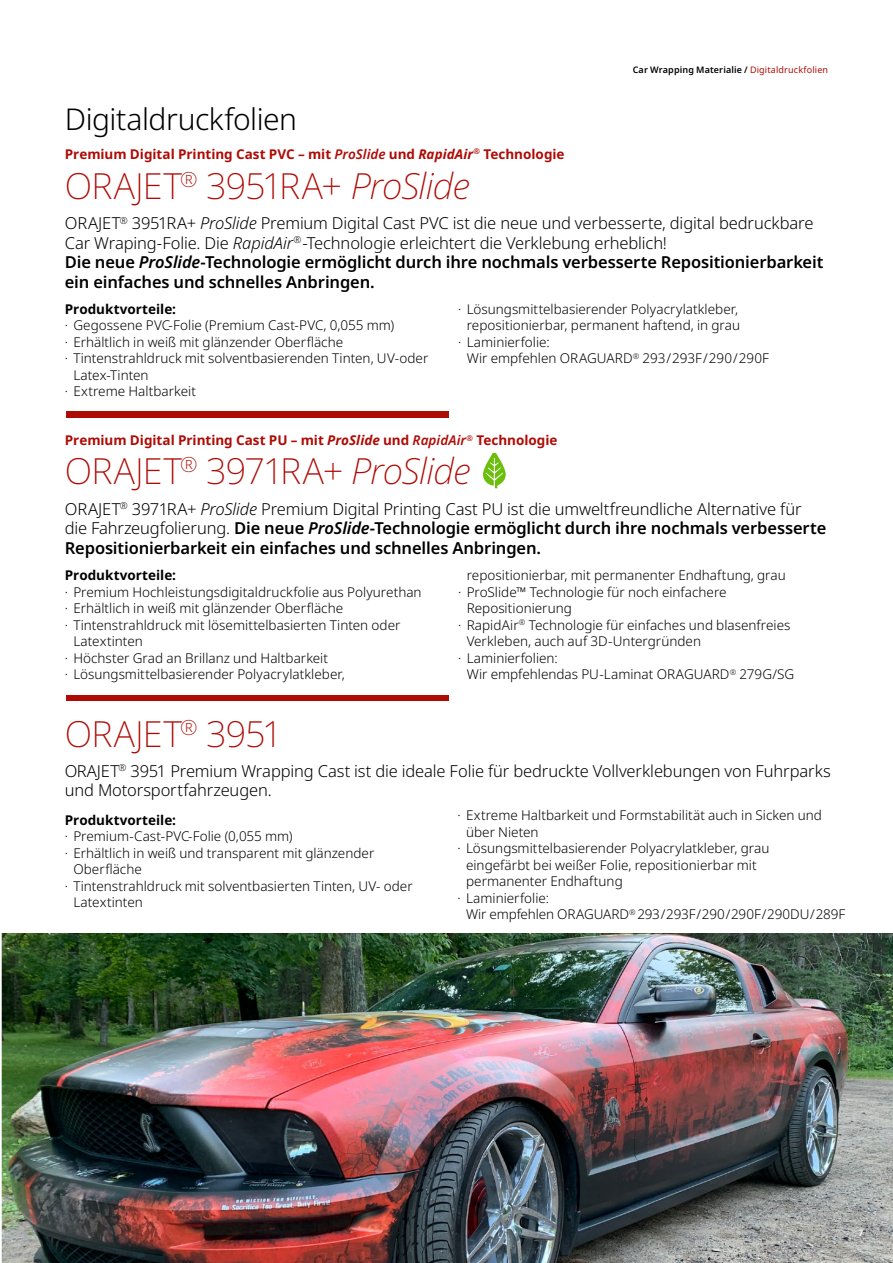
<style>
.page{position:relative;width:893px;height:1263px;background:#fff}
.page>*{position:absolute;margin:0;border:0;box-sizing:border-box;transform-origin:0 0}
.Heading{font:200 36px "Noto Sans";letter-spacing:-.02em;color:#ae0b05}
.Heading-2{font:300 30px "Noto Sans";letter-spacing:-.015em;color:#000}
.Body_text{font:300 16.5px/19.5px "Noto Sans";letter-spacing:-.01em;color:#000}
.Body_text-2{font:600 16.5px/19.5px "Noto Sans";letter-spacing:-.01em;color:#000}
.Bullet_point_list{font:300 13.5px/16.5px "Noto Sans";color:#000}
.Body_text_bold_colour{font:700 13.5px "Noto Sans";color:#ae0b05}
.Body_text_bold_colour-2{font:700 13.5px "Noto Sans";color:#000}
.t1{font:600 9px "Noto Sans";letter-spacing:.015em;color:#000}
.t2{font:600 9px "Noto Sans";color:#fff}
.s1{font-weight:400;color:#ae0b05}
.s2{font-style:italic}
.s3{font-weight:600}
.s4{font-weight:600;font-style:italic}
.s5{font-weight:300}
.s6{font-weight:300;font-style:italic}
</style>
<div class="page">
<img style="left:2px;top:933px;width:891px;height:330px">
<svg style="left:483px;top:453px;width:23px;height:35px"></svg>
<div style="left:66px;top:411px;width:383px;height:7px;background:#ae0b05"></div>
<div style="left:66px;top:695px;width:383px;height:6px;background:#ae0b05"></div>
<p class="t1" style="left:633px;top:64px;width:197px">Car Wrapping Materialie / <span class="s1">Digitaldruckfolien</span></p>
<p class="Heading-2" style="left:65px;top:98px;width:234px">Digitaldruckfolien</p>
<p class="Heading" style="left:65px;top:161px;width:407px">ORAJET<sup>®</sup> 3951RA+ <span class="s2">ProSlide</span></p>
<p class="Body_text" style="left:65px;top:214px;width:760px">ORAJET<sup>®</sup> 3951RA+ <span class="s2">ProSlide</span> Premium Digital Cast PVC ist die neue und verbesserte, digital bedruckbare Car Wraping-Folie. Die <span class="s2">RapidAir</span><sup>®</sup>-Technologie erleichtert die Verklebung erheblich!<br><span class="s3">Die neue</span> <span class="s4">ProSlide</span><span class="s3">-Technologie ermöglicht durch ihre nochmals verbesserte Repositionierbarkeit ein einfaches und schnelles Anbringen.</span></p>
<p class="Body_text_bold_colour" style="left:65px;top:144px;width:501px">Premium Digital Printing Cast PVC – mit <span class="s4">ProSlide</span> und <span class="s2">RapidAir</span><sup>®</sup> Technologie</p>
<p class="Body_text_bold_colour-2" style="left:65px;top:299px;width:113px">Produktvorteile:</p>
<p class="Bullet_point_list" style="left:65px;top:318px;width:331px">· Gegossene PVC-Folie (Premium Cast-PVC, 0,055 mm)</p>
<p class="Bullet_point_list" style="left:65px;top:334px;width:280px">· Erhältlich in weiß mit glänzender Oberfläche</p>
<p class="Bullet_point_list" style="left:65px;top:351px;width:365px">· Tintenstrahldruck mit solventbasierenden Tinten, UV-oder</p>
<p class="Bullet_point_list" style="left:73px;top:367px;width:77px">Latex-Tinten</p>
<p class="Bullet_point_list" style="left:65px;top:384px;width:133px">· Extreme Haltbarkeit</p>
<p class="Bullet_point_list" style="left:458px;top:301px;width:282px">· Lösungsmittelbasierender Polyacrylatkleber,</p>
<p class="Bullet_point_list" style="left:467px;top:318px;width:275px">repositionierbar, permanent haftend, in grau</p>
<p class="Bullet_point_list" style="left:458px;top:334px;width:93px">· Laminierfolie:</p>
<p class="Bullet_point_list" style="left:467px;top:351px;width:304px">Wir empfehlen ORAGUARD<sup>®</sup> 293 / 293F / 290 / 290F</p>
<p class="Body_text_bold_colour" style="left:65px;top:431px;width:494px">Premium Digital Printing Cast PU – mit <span class="s2">ProSlide</span> und <span class="s4">RapidAir</span><sup>®</sup> Technologie</p>
<p class="Heading" style="left:65px;top:445px;width:408px">ORAJET<sup>®</sup> 3971RA<span class="s2">+ ProSlide</span></p>
<p class="Body_text-2" style="left:65px;top:499px;width:763px"><span class="s5">ORAJET</span><sup>®</sup> <span class="s5">3971RA+</span> <span class="s6">ProSlide</span> <span class="s5">Premium Digital Printing Cast PU ist die umweltfreundliche Alternative für die Fahrzeugfolierung.</span> Die neue <span class="s2">ProSlide</span>-Technologie ermöglicht durch ihre nochmals verbesserte<br>Repositionierbarkeit ein einfaches und schnelles Anbringen.</p>
<p class="Body_text_bold_colour-2" style="left:65px;top:566px;width:113px">Produktvorteile:</p>
<p class="Bullet_point_list" style="left:65px;top:584px;width:358px">· Premium Hochleistungsdigitaldruckfolie aus Polyurethan</p>
<p class="Bullet_point_list" style="left:65px;top:600px;width:280px">· Erhältlich in weiß mit glänzender Oberfläche</p>
<p class="Bullet_point_list" style="left:73px;top:617px;width:329px;text-indent:-9px">· Tintenstrahldruck mit lösemittelbasierten Tinten oder<br>Latextinten</p>
<p class="Bullet_point_list" style="left:65px;top:650px;width:265px">· Höchster Grad an Brillanz und Haltbarkeit</p>
<p class="Bullet_point_list" style="left:65px;top:666px;width:282px">· Lösungsmittelbasierender Polyacrylatkleber,</p>
<p class="Bullet_point_list" style="left:467px;top:567px;width:321px">repositionierbar, mit permanenter Endhaftung, grau</p>
<p class="Bullet_point_list" style="left:467px;top:584px;width:262px;text-indent:-9px">· ProSlide™ Technologie für noch einfachere<br>Repositionierung</p>
<p class="Bullet_point_list" style="left:467px;top:617px;width:325px;text-indent:-9px">· RapidAir<sup>®</sup> Technologie für einfaches und blasenfreies<br>Verkleben, auch auf 3D-Untergründen</p>
<p class="Bullet_point_list" style="left:467px;top:650px;width:329px;text-indent:-9px">· Laminierfolien:<br>Wir empfehlendas PU-Laminat ORAGUARD<sup>®</sup> 279G/SG</p>
<p class="Heading" style="left:65px;top:708px;width:219px">ORAJET<sup>®</sup> 3951</p>
<p class="Body_text" style="left:65px;top:761px;width:768px">ORAJET<sup>®</sup> 3951 Premium Wrapping Cast ist die ideale Folie für bedruckte Vollverklebungen von Fuhrparks und Motorsportfahrzeugen.</p>
<p class="Body_text_bold_colour-2" style="left:65px;top:810px;width:113px">Produktvorteile:</p>
<p class="Bullet_point_list" style="left:65px;top:828px;width:229px">· Premium-Cast-PVC-Folie (0,055 mm)</p>
<p class="Bullet_point_list" style="left:65px;top:845px;width:311px">· Erhältlich in weiß und transparent mit glänzender</p>
<p class="Bullet_point_list" style="left:73px;top:861px;width:70px">Oberfläche</p>
<p class="Bullet_point_list" style="left:65px;top:878px;width:349px">· Tintenstrahldruck mit solventbasierten Tinten, UV- oder</p>
<p class="Bullet_point_list" style="left:73px;top:894px;width:71px">Latextinten</p>
<p class="Bullet_point_list" style="left:466px;top:808px;width:357px;text-indent:-9px">· Extreme Haltbarkeit und Formstabilität auch in Sicken und über Nieten</p>
<p class="Bullet_point_list" style="left:458px;top:841px;width:313px">· Lösungsmittelbasierender Polyacrylatkleber, grau</p>
<p class="Bullet_point_list" style="left:466px;top:857px;width:292px">eingefärbt bei weißer Folie, repositionierbar mit</p>
<p class="Bullet_point_list" style="left:466px;top:874px;width:158px">permanenter Endhaftung</p>
<p class="Bullet_point_list" style="left:458px;top:890px;width:93px">· Laminierfolie:</p>
<p class="Bullet_point_list" style="left:466px;top:907px;width:381px">Wir empfehlen ORAGUARD<sup>®</sup> 293 / 293F / 290 / 290F / 290DU / 289F</p>
<p class="t2" style="left:858px;top:1226px;width:7px">7</p>
</div>
